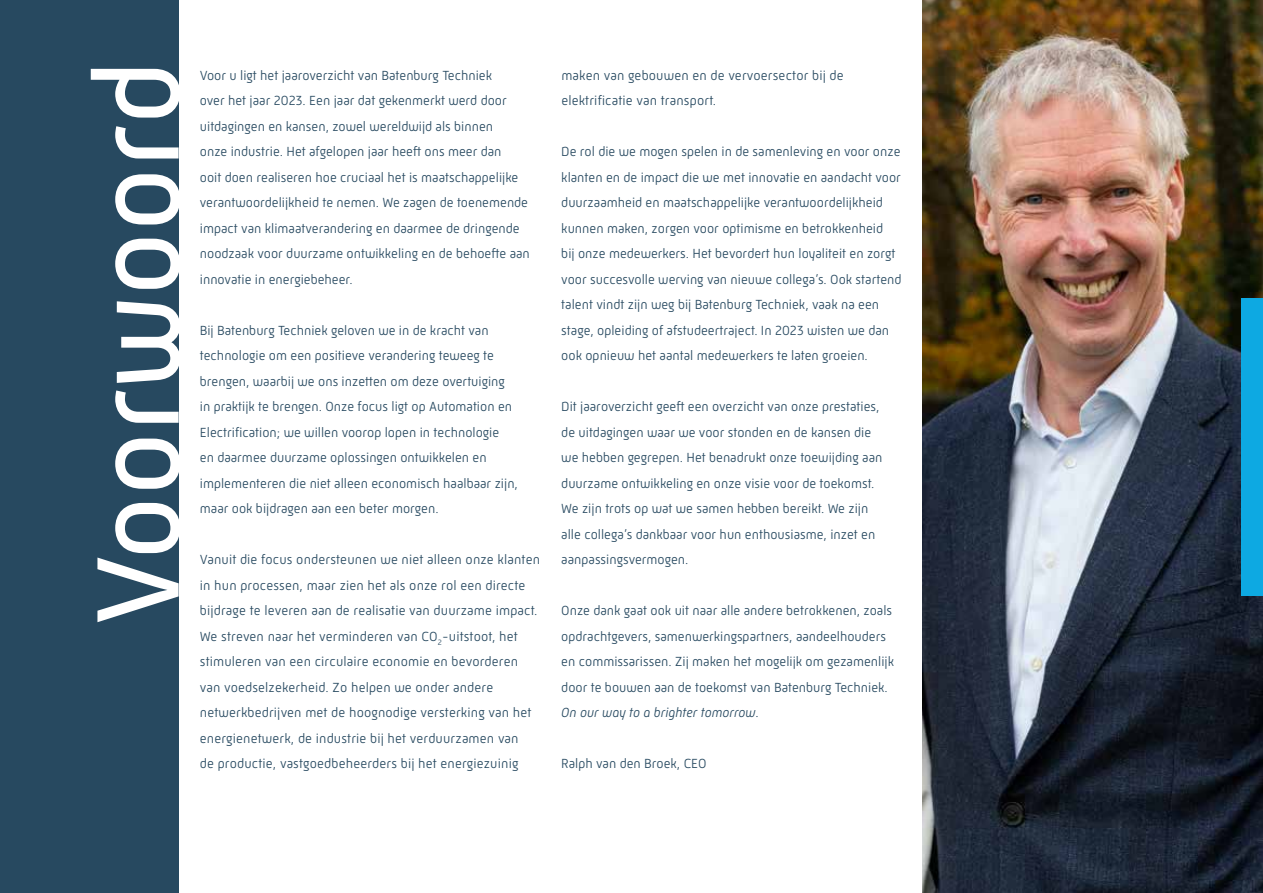
<style>
.page{position:relative;width:1263px;height:893px;background:#fff}
.page>*{position:absolute;margin:0;border:0;box-sizing:border-box;transform-origin:0 0}
.t1{font:120px "Mic 32 New";color:#fff}
.t2{font:300 13.5px/25.5px "Mic 32 New";color:#274960}
.t3{font:italic 300 13.5px "Mic 32 New";color:#274960}
</style>
<div class="page">
<img style="left:923px;top:0;width:340px;height:893px">
<div style="left:0;top:0;width:179px;height:893px;background:#274960"></div>
<div style="left:1242px;top:298px;width:21px;height:297px;background:#0da9e2"></div>
<h1 class="t1" style="left:69px;top:626px;width:566px;rotate:-90deg">Voorwoord</h1>
<p class="t2" style="left:200px;top:62px;width:332px">Voor u ligt het jaaroverzicht van Batenburg Techniek<br>over het jaar 2023. Een jaar dat gekenmerkt werd door uitdagingen en kansen, zowel wereldwijd als binnen<br>onze industrie. Het afgelopen jaar heeft ons meer dan<br>ooit doen realiseren hoe cruciaal het is maatschappelijke verantwoordelijkheid te nemen. We zagen de toenemende impact van klimaatverandering en daarmee de dringende noodzaak voor duurzame ontwikkeling en de behoefte aan innovatie in energiebeheer.</p>
<p class="t2" style="left:200px;top:317px;width:320px">Bij Batenburg Techniek geloven we in de kracht van technologie om een positieve verandering teweeg te brengen, waarbij we ons inzetten om deze overtuiging in praktijk te brengen. Onze focus ligt op Automation en Electrification; we willen voorop lopen in technologie<br>en daarmee duurzame oplossingen ontwikkelen en implementeren die niet alleen economisch haalbaar zijn, maar ook bijdragen aan een beter morgen.</p>
<p class="t2" style="left:200px;top:547px;width:342px">Vanuit die focus ondersteunen we niet alleen onze klanten in hun processen, maar zien het als onze rol een directe bijdrage te leveren aan de realisatie van duurzame impact.<br>We streven naar het verminderen van CO<sub>2</sub>-uitstoot, het stimuleren van een circulaire economie en bevorderen van voedselzekerheid. Zo helpen we onder andere netwerkbedrijven met de hoognodige versterking van het energienetwerk, de industrie bij het verduurzamen van<br>de productie, vastgoedbeheerders bij het energiezuinig</p>
<p class="t2" style="left:561px;top:62px;width:284px">maken van gebouwen en de vervoersector bij de elektrificatie van transport.</p>
<p class="t2" style="left:561px;top:139px;width:342px">De rol die we mogen spelen in de samenleving en voor onze klanten en de impact die we met innovatie en aandacht voor duurzaamheid en maatschappelijke verantwoordelijkheid kunnen maken, zorgen voor optimisme en betrokkenheid<br>bij onze medewerkers. Het bevordert hun loyaliteit en zorgt voor succesvolle werving van nieuwe collega’s. Ook startend talent vindt zijn weg bij Batenburg Techniek, vaak na een stage, opleiding of afstudeertraject. In 2023 wisten we dan ook opnieuw het aantal medewerkers te laten groeien.</p>
<p class="t2" style="left:561px;top:394px;width:323px">Dit jaaroverzicht geeft een overzicht van onze prestaties, de uitdagingen waar we voor stonden en de kansen die we hebben gegrepen. Het benadrukt onze toewijding aan duurzame ontwikkeling en onze visie voor de toekomst.<br>We zijn trots op wat we samen hebben bereikt. We zijn alle collega’s dankbaar voor hun enthousiasme, inzet en aanpassingsvermogen.</p>
<p class="t2" style="left:561px;top:598px;width:334px">Onze dank gaat ook uit naar alle andere betrokkenen, zoals opdrachtgevers, samenwerkingspartners, aandeelhouders en commissarissen. Zij maken het mogelijk om gezamenlijk door te bouwen aan de toekomst van Batenburg Techniek.</p>
<p class="t3" style="left:561px;top:705px;width:199px">On our way to a brighter tomorrow.</p>
<p class="t2" style="left:561px;top:751px;width:147px">Ralph van den Broek, CEO</p>
</div>
